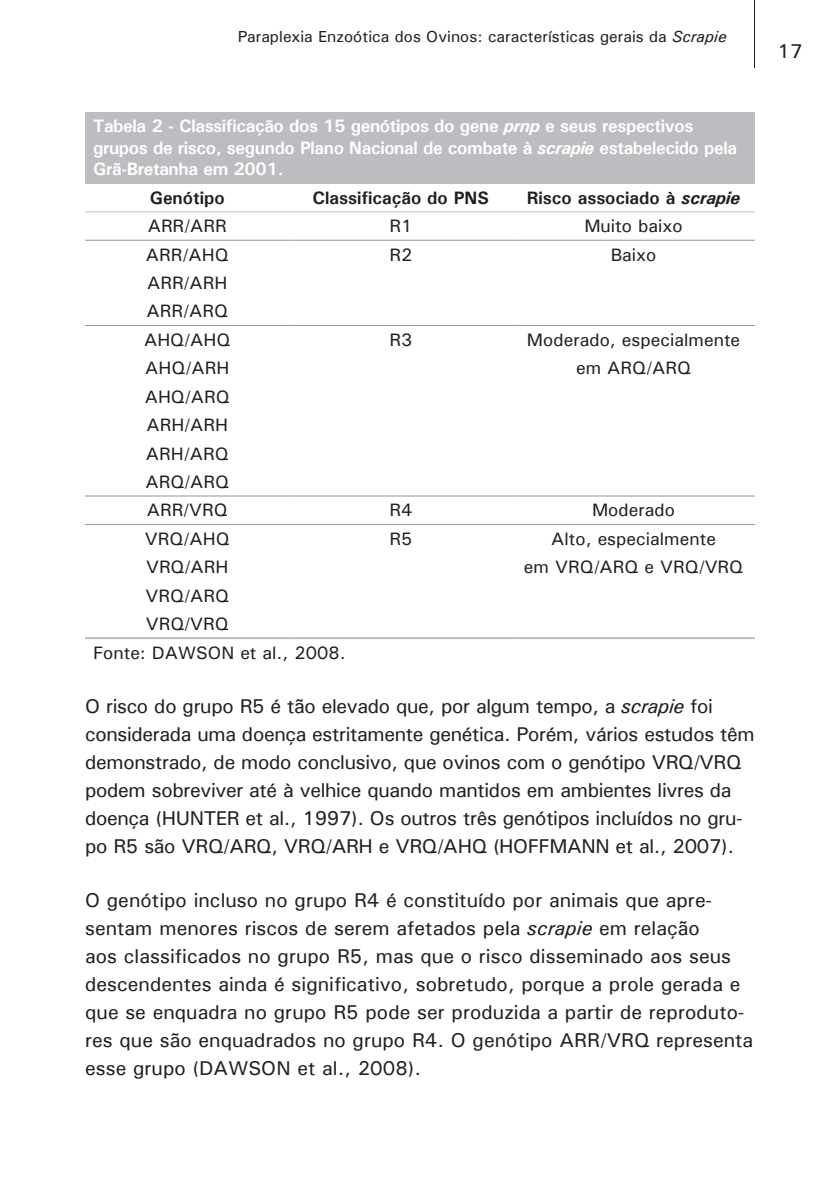
<style>
.page{position:relative;width:840px;height:1191px;background:#fff}
.page>*{position:absolute;margin:0;border:0;box-sizing:border-box;transform-origin:0 0}
.Corpo_de_texto_1{font:500 20px/28px "Univers";color:#231f20}
.Corpo_de_texto_1-2{font:500 20px/28px "Univers";letter-spacing:-.02em;color:#231f20}
.t1{font:500 18px "Univers";color:#231f20}
.t2{font:700 18px/21.6px "Univers";letter-spacing:-.02em;color:#fff}
.t3{font:700 18px "Univers";color:#231f20}
.t4{font:500 16px "Univers";color:#231f20}
.s1{font-style:italic}
</style>
<div class="page">
<hr style="left:753px;top:0;width:1px;height:68px;background:#231f20">
<div style="left:85px;top:112px;width:669px;height:71px;background:#bcbdc0"></div>
<hr style="left:85px;top:240px;width:204px;height:1px;background:#969594">
<hr style="left:289px;top:240px;width:223px;height:1px;background:#969594">
<hr style="left:512px;top:240px;width:242px;height:1px;background:#969594">
<hr style="left:85px;top:325px;width:204px;height:1px;background:#969594">
<hr style="left:289px;top:325px;width:223px;height:1px;background:#969594">
<hr style="left:512px;top:325px;width:242px;height:1px;background:#969594">
<hr style="left:85px;top:495px;width:204px;height:1px;background:#969594">
<hr style="left:289px;top:495px;width:223px;height:1px;background:#969594">
<hr style="left:512px;top:495px;width:242px;height:1px;background:#969594">
<hr style="left:85px;top:524px;width:204px;height:1px;background:#969594">
<hr style="left:289px;top:524px;width:223px;height:1px;background:#969594">
<hr style="left:512px;top:524px;width:242px;height:1px;background:#969594">
<hr style="left:85px;top:637px;width:204px;height:2px;background:#bcbdc0">
<hr style="left:289px;top:637px;width:223px;height:2px;background:#bcbdc0">
<hr style="left:512px;top:637px;width:242px;height:2px;background:#bcbdc0">
<hr style="left:85px;top:211px;width:204px;height:1px;background:#bcbdc0">
<hr style="left:289px;top:211px;width:223px;height:1px;background:#bcbdc0">
<hr style="left:512px;top:211px;width:242px;height:1px;background:#bcbdc0">
<p class="t4" style="left:238px;top:26px;width:490px">Paraplexia Enzoótica dos Ovinos: características gerais da <span class="s1">Scrapie</span></p>
<p class="t2" style="left:93px;top:115px;width:645px">Tabela 2 - Classificação dos 15 genótipos do gene <span class="s1">prnp</span> e seus respectivos grupos de risco, segundo Plano Nacional de combate à <span class="s1">scrapie</span> estabelecido pela<br>Grã-Bretanha em 2001.</p>
<p class="t3" style="left:150px;top:186px;width:77px">Genótipo</p>
<p class="t3" style="left:312px;top:186px;width:178px">Classificação do PNS</p>
<p class="t3" style="left:526px;top:186px;width:215px">Risco associado à <span class="s1">scrapie</span></p>
<p class="t1" style="left:148px;top:215px;width:81px">ARR/ARR</p>
<p class="t1" style="left:389px;top:215px;width:24px">R1</p>
<p class="t1" style="left:584px;top:215px;width:100px">Muito baixo</p>
<p class="t1" style="left:146px;top:243px;width:84px">ARR/AHQ</p>
<p class="t1" style="left:389px;top:243px;width:24px">R2</p>
<p class="t1" style="left:610px;top:243px;width:47px">Baixo</p>
<p class="t1" style="left:147px;top:272px;width:82px">ARR/ARH</p>
<p class="t1" style="left:146px;top:300px;width:83px">ARR/ARQ</p>
<p class="t1" style="left:144px;top:328px;width:88px">AHQ/AHQ</p>
<p class="t1" style="left:389px;top:328px;width:24px">R3</p>
<p class="t1" style="left:526px;top:328px;width:215px">Moderado, especialmente</p>
<p class="t1" style="left:145px;top:357px;width:85px">AHQ/ARH</p>
<p class="t1" style="left:575px;top:357px;width:116px">em ARQ/ARQ</p>
<p class="t1" style="left:145px;top:385px;width:86px">AHQ/ARQ</p>
<p class="t1" style="left:146px;top:414px;width:83px">ARH/ARH</p>
<p class="t1" style="left:146px;top:442px;width:84px">ARH/ARQ</p>
<p class="t1" style="left:145px;top:470px;width:85px">ARQ/ARQ</p>
<p class="t1" style="left:147px;top:499px;width:83px">ARR/VRQ</p>
<p class="t1" style="left:389px;top:499px;width:24px">R4</p>
<p class="t1" style="left:591px;top:499px;width:85px">Moderado</p>
<p class="t1" style="left:145px;top:527px;width:86px">VRQ/AHQ</p>
<p class="t1" style="left:389px;top:527px;width:24px">R5</p>
<p class="t1" style="left:551px;top:527px;width:166px">Alto, especialmente</p>
<p class="t1" style="left:146px;top:556px;width:84px">VRQ/ARH</p>
<p class="t1" style="left:523px;top:556px;width:221px">em VRQ/ARQ e VRQ/VRQ</p>
<p class="t1" style="left:145px;top:584px;width:85px">VRQ/ARQ</p>
<p class="t1" style="left:146px;top:612px;width:84px">VRQ/VRQ</p>
<p class="t1" style="left:93px;top:641px;width:254px">Fonte: DAWSON et al., 2008.</p>
<p class="Corpo_de_texto_1-2" style="left:85px;top:691px;width:671px">O risco do grupo R5 é tão elevado que, por algum tempo, a <span class="s1">scrapie</span> foi considerada uma doença estritamente genética. Porém, vários estudos têm demonstrado, de modo conclusivo, que ovinos com o genótipo VRQ/VRQ podem sobreviver até à velhice quando mantidos em ambientes livres da doença (HUNTER et al., 1997). Os outros três genótipos incluídos no gru&shy;po R5 são VRQ/ARQ, VRQ/ARH e VRQ/AHQ (HOFFMANN et al., 2007).</p>
<p class="Corpo_de_texto_1" style="left:85px;top:885px;width:669px">O genótipo incluso no grupo R4 é constituído por animais que apre&shy;sentam menores riscos de serem afetados pela <span class="s1">scrapie</span> em relação<br>aos classificados no grupo R5, mas que o risco disseminado aos seus descendentes ainda é significativo, sobretudo, porque a prole gerada e que se enquadra no grupo R5 pode ser produzida a partir de reproduto&shy;res que são enquadrados no grupo R4. O genótipo ARR/VRQ representa esse grupo (DAWSON et al., 2008).</p>
<p class="Corpo_de_texto_1" style="left:777px;top:37px;width:27px">17</p>
</div>
